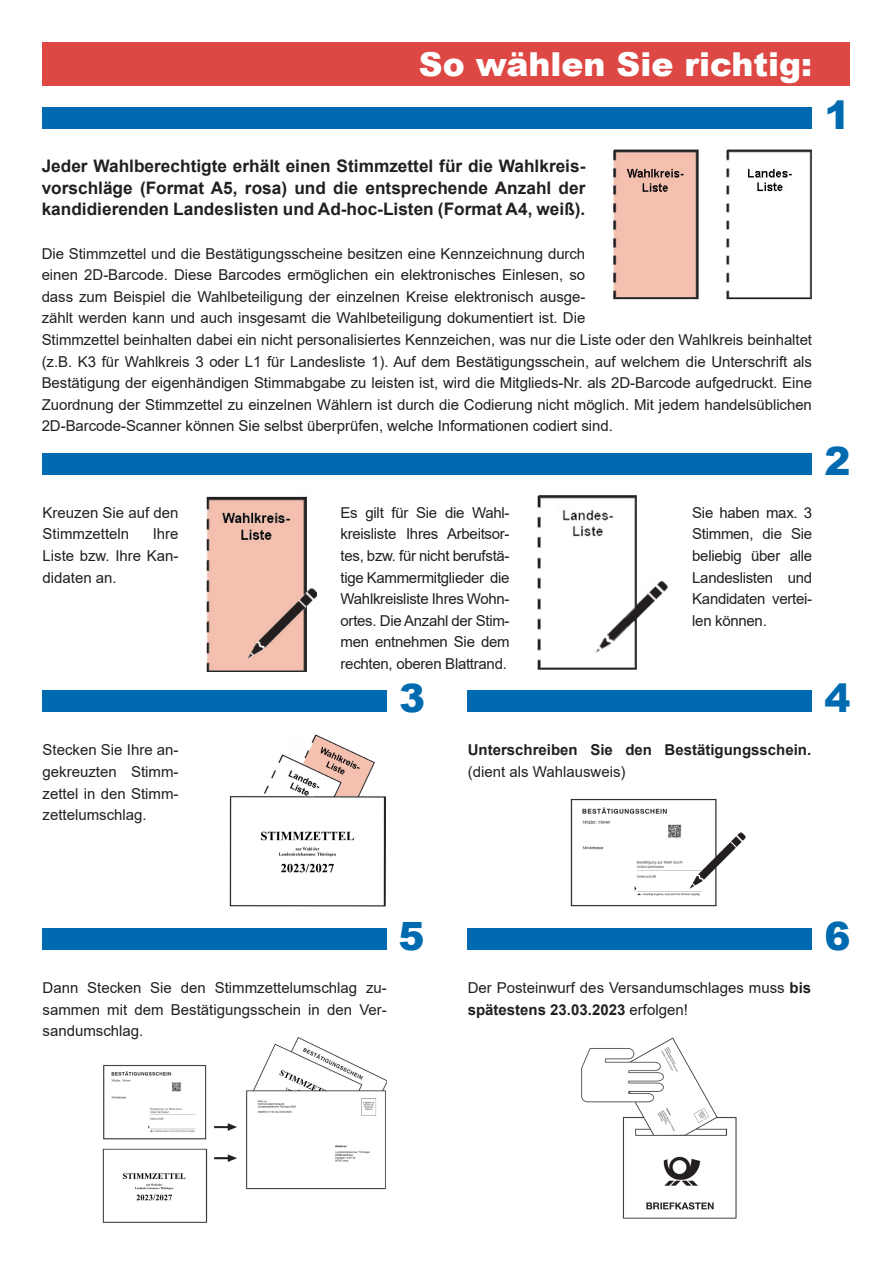
<style>
.page{position:relative;width:893px;height:1263px;background:#fff}
.page>*{position:absolute;margin:0;border:0;box-sizing:border-box;transform-origin:0 0}
.t1{font:900 39px "Arial";color:#006ab0}
.t2{font:900 33px "Arial";color:#fff}
.t3{font:700 17.25px/21.6px "Arial";color:#231f20;text-align:justify}
.t4{font:15px/21.6px "Arial";letter-spacing:-.005em;color:#231f20;text-align:justify}
.t5{font:700 15px/21.6px "Arial";color:#231f20}
.s1{font-weight:400}
.s2{font-weight:700}
</style>
<div class="page">
<img style="left:613px;top:149px;width:199px;height:151px">
<img style="left:206px;top:496px;width:110px;height:175px">
<div style="left:43px;top:43px;width:807px;height:43px;background:#dd4844"></div>
<div style="left:43px;top:107px;width:769px;height:22px;background:#006ab0"></div>
<div style="left:43px;top:453px;width:769px;height:22px;background:#006ab0"></div>
<div style="left:43px;top:691px;width:344px;height:21px;background:#006ab0"></div>
<div style="left:468px;top:691px;width:344px;height:21px;background:#006ab0"></div>
<div style="left:43px;top:928px;width:344px;height:22px;background:#006ab0"></div>
<div style="left:468px;top:928px;width:344px;height:22px;background:#006ab0"></div>
<img style="left:537px;top:495px;width:131px;height:175px">
<img style="left:103px;top:1037px;width:284px;height:185px">
<img style="left:230px;top:734px;width:156px;height:173px">
<img style="left:571px;top:799px;width:175px;height:108px">
<img style="left:581px;top:1037px;width:156px;height:181px">
<p class="t2" style="left:419px;top:40px;width:395px">So wählen Sie richtig:</p>
<p class="t3" style="left:42px;top:155px;width:545px">Jeder Wahlberechtigte erhält einen Stimmzettel für die Wahlkreis&shy;vorschläge (Format A5, rosa) und die entsprechende Anzahl der kandidierenden Landeslisten und Ad-hoc-Listen (Format A4, weiß).</p>
<p class="t4" style="left:42px;top:242px;width:772px;text-align:left">Die Stimmzettel und die Bestätigungsscheine besitzen eine Kennzeichnung durch<br>einen 2D-Barcode. Diese Barcodes ermöglichen ein elektronisches Einlesen, so<br>dass zum Beispiel die Wahlbeteiligung der einzelnen Kreise elektronisch ausge-<br>zählt werden kann und auch insgesamt die Wahlbeteiligung dokumentiert ist. Die<br>Stimmzettel beinhalten dabei ein nicht personalisiertes Kennzeichen, was nur die Liste oder den Wahlkreis beinhaltet (z.B. K3 für Wahlkreis 3 oder L1 für Landesliste 1). Auf dem Bestätigungsschein, auf welchem die Unterschrift als Bestätigung der eigenhändigen Stimmabgabe zu leisten ist, wird die Mitglieds-Nr. als 2D-Barcode aufgedruckt. Eine Zuordnung der Stimmzettel zu einzelnen Wählern ist durch die Codierung nicht möglich. Mit jedem handelsüblichen 2D-Barcode-Scanner können Sie selbst überprüfen, welche Informationen codiert sind.</p>
<p class="t4" style="left:43px;top:502px;width:138px">Kreuzen Sie auf den<br>Stimmzetteln</p>
<p class="t4" style="left:43px;top:523px;width:138px;text-indent:110px">Ihre Liste bzw. Ihre Kan&shy;didaten an.</p>
<p class="t4" style="left:341px;top:502px;width:171px">Es gilt für Sie die Wahl&shy;kreisliste Ihres Arbeitsor&shy;tes, bzw. für nicht berufstä&shy;tige Kammermitglieder die Wahlkreisliste Ihres Wohn&shy;ortes. Die Anzahl der Stim&shy;men entnehmen Sie dem rechten, oberen Blattrand.</p>
<p class="t4" style="left:692px;top:502px;width:121px">Sie haben max. 3<br>Stimmen, die Sie beliebig über alle Landeslisten und Kandidaten vertei&shy;len können.</p>
<p class="t1" style="left:824px;top:87px;width:28px">1</p>
<p class="t1" style="left:824px;top:432px;width:28px">2</p>
<p class="t1" style="left:399px;top:670px;width:28px">3</p>
<p class="t1" style="left:824px;top:670px;width:28px">4</p>
<p class="t4" style="left:43px;top:739px;width:138px">Stecken Sie Ihre an&shy;gekreuzten Stimm&shy;zettel in den Stimm&shy;zettelumschlag.</p>
<p class="t5" style="left:468px;top:739px;width:345px">Unterschreiben Sie den Bestätigungsschein. <span class="s1">(dient als Wahlausweis)</span></p>
<p class="t1" style="left:398px;top:907px;width:28px">5</p>
<p class="t1" style="left:824px;top:907px;width:28px">6</p>
<p class="t4" style="left:43px;top:977px;width:346px">Dann Stecken Sie den Stimmzettelumschlag zu&shy;sammen mit dem Bestätigungsschein in den Ver&shy;sandumschlag.</p>
<p class="t4" style="left:468px;top:977px;width:345px">Der Posteinwurf des Versandumschlages muss <span class="s2">bis spätestens 23.03.2023</span> erfolgen!</p>
</div>
